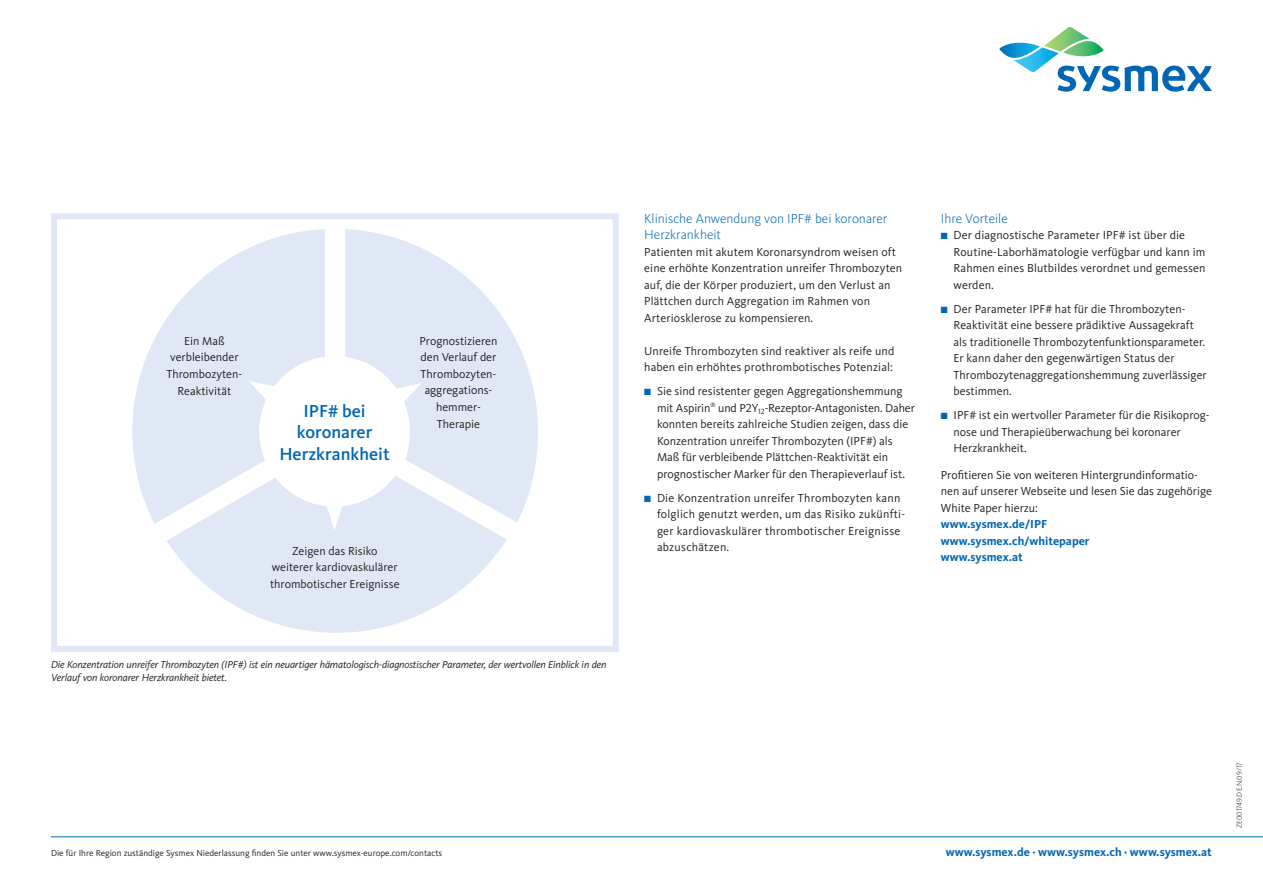
<style>
.page{position:relative;width:1263px;height:893px;background:#fff}
.page>*{position:absolute;margin:0;border:0;box-sizing:border-box;transform-origin:0 0}
.Copy_8_11_regular{font:500 18px "Kievit Pro";color:#0166b3}
.t1{font:300 13.5px/16.5px "Kievit Pro";color:#0166b3}
.Copy_8_11_regular-2{font:12px/16.5px "Kievit Pro";color:#231f20}
.Copy_8_11_regular-3{font:12px/16.5px "Kievit Pro";letter-spacing:.02em;color:#231f20}
.t2{font:700 12px "Kievit Pro";color:#0166b3}
.t3{font:italic 10.5px/12.6px "Kievit Pro";letter-spacing:-.01em;color:#231f20}
.Adressangabe_Regular{font:9px "Kievit Pro";color:#231f20}
.t4{font:300 7.5px "Kievit Pro";color:#231f20}
.s1{color:#0166b3}
.s2{font-weight:700;color:#0166b3}
</style>
<div class="page">
<div style="left:51px;top:213px;width:568px;height:439px;background:#fff;border:6px solid #e1e8f5"></div>
<svg style="left:999px;top:27px;width:213px;height:65px"></svg>
<hr style="left:51px;top:836px;width:1212px;height:1px;background:#0166b3">
<svg style="left:345px;top:229px;width:193px;height:293px;fill:#e1e8f5"></svg>
<svg style="left:132px;top:229px;width:193px;height:295px;fill:#e1e8f5"></svg>
<svg style="left:166px;top:476px;width:341px;height:176px;fill:#e1e8f5"></svg>
<svg style="left:249px;top:381px;width:26px;height:20px"></svg>
<svg style="left:326px;top:505px;width:17px;height:25px"></svg>
<svg style="left:395px;top:383px;width:26px;height:20px"></svg>
<p class="Copy_8_11_regular-2" style="left:184px;top:333px;width:42px">Ein Maß</p>
<p class="Copy_8_11_regular-2" style="left:170px;top:349px;width:70px">verbleibender</p>
<p class="Copy_8_11_regular-2" style="left:167px;top:366px;width:77px">Thrombozyten-</p>
<p class="Copy_8_11_regular-2" style="left:178px;top:382px;width:55px">Reaktivität</p>
<p class="Copy_8_11_regular" style="left:303px;top:400px;width:64px">IPF# bei</p>
<p class="Copy_8_11_regular" style="left:297px;top:422px;width:77px">koronarer</p>
<p class="Copy_8_11_regular" style="left:279px;top:443px;width:112px">Herzkrankheit</p>
<p class="Copy_8_11_regular-2" style="left:419px;top:333px;width:80px">Prognostizieren</p>
<p class="Copy_8_11_regular-2" style="left:421px;top:349px;width:77px">den Verlauf der</p>
<p class="Copy_8_11_regular-2" style="left:421px;top:366px;width:77px">Thrombozyten-</p>
<p class="Copy_8_11_regular-2" style="left:425px;top:382px;width:69px">aggregations-</p>
<p class="Copy_8_11_regular-2" style="left:436px;top:399px;width:46px">hemmer-</p>
<p class="Copy_8_11_regular-2" style="left:437px;top:415px;width:45px">Therapie</p>
<p class="Copy_8_11_regular-2" style="left:292px;top:542px;width:87px">Zeigen das Risiko</p>
<p class="Copy_8_11_regular-2" style="left:270px;top:559px;width:131px">weiterer kardiovaskulärer thrombotischer Ereignisse</p>
<p class="t3" style="left:51px;top:658px;width:557px">Die Konzentration unreifer Thrombozyten (IPF#) ist ein neuartiger hämatologisch-diagnostischer Parameter, der wertvollen Einblick in den<br>Verlauf von koronarer Herzkrankheit bietet.</p>
<p class="t1" style="left:644px;top:210px;width:245px">Klinische Anwendung von IPF# bei koronarer<br>Herzkrankheit</p>
<p class="Copy_8_11_regular-2" style="left:644px;top:243px;width:260px">Patienten mit akutem Koronarsyndrom weisen oft eine erhöhte Konzentration unreifer Thrombozyten auf, die der Körper produziert, um den Verlust an Plättchen durch Aggregation im Rahmen von Arteriosklerose zu kompensieren.</p>
<p class="Copy_8_11_regular-2" style="left:644px;top:342px;width:252px">Unreife Thrombozyten sind reaktiver als reife und haben ein erhöhtes prothrombotisches Potenzial:</p>
<p class="Copy_8_11_regular-2" style="left:657px;top:383px;width:259px;text-indent:-13px"><span class="s1">■</span> Sie sind resistenter gegen Aggregationshemmung mit Aspirin<sup>®</sup> und P2Y<sub>12</sub>-Rezeptor-Antagonisten. Daher konnten bereits zahlreiche Studien zeigen, dass die Konzentration unreifer Thrombozyten (IPF#) als Maß für verbleibende Plättchen-Reaktivität ein prognostischer Marker für den Therapieverlauf ist.</p>
<p class="Copy_8_11_regular-3" style="left:657px;top:489px;width:250px;text-indent:-13px"><span class="s1">■</span> Die Konzentration unreifer Thrombozyten kann folglich genutzt werden, um das Risiko zukünfti&shy;ger kardiovaskulärer thrombotischer Ereignisse abzuschätzen.</p>
<p class="t1" style="left:941px;top:210px;width:68px">Ihre Vorteile</p>
<p class="Copy_8_11_regular-2" style="left:954px;top:227px;width:253px;text-indent:-13px"><span class="s1">■</span> Der diagnostische Parameter IPF# ist über die Routine-Laborhämatologie verfügbar und kann im Rahmen eines Blutbildes verordnet und gemessen werden.</p>
<p class="Copy_8_11_regular-2" style="left:954px;top:300px;width:255px;text-indent:-13px"><span class="s1">■</span> Der Parameter IPF# hat für die Thrombozyten-Reaktivität eine bessere prädiktive Aussagekraft als traditionelle Thrombozytenfunktionsparameter.<br>Er kann daher den gegenwärtigen Status der Thrombozytenaggregationshemmung zuverlässiger bestimmen.</p>
<p class="Copy_8_11_regular-2" style="left:954px;top:407px;width:257px;text-indent:-13px"><span class="s1">■</span> IPF# ist ein wertvoller Parameter für die Risikoprog&shy;nose und Therapieüberwachung bei koronarer<br>Herzkrankheit.</p>
<p class="Copy_8_11_regular-2" style="left:941px;top:467px;width:273px">Profitieren Sie von weiteren Hintergrundinformatio&shy;nen auf unserer Webseite und lesen Sie das zugehörige<br>White Paper hierzu:<br><span class="s2">www.sysmex.de/IPF<br>www.sysmex.ch/whitepaper<br>www.sysmex.at</span></p>
<p class="Adressangabe_Regular" style="left:51px;top:847px;width:393px">Die für Ihre Region zuständige Sysmex Niederlassung finden Sie unter www.sysmex-europe.com/contacts</p>
<p class="t2" style="left:946px;top:845px;width:268px">www.sysmex.de · www.sysmex.ch · www.sysmex.at</p>
<p class="t4" style="left:1235px;top:828px;width:67px;rotate:-90deg">ZE001749.DE.N.09/17</p>
</div>
